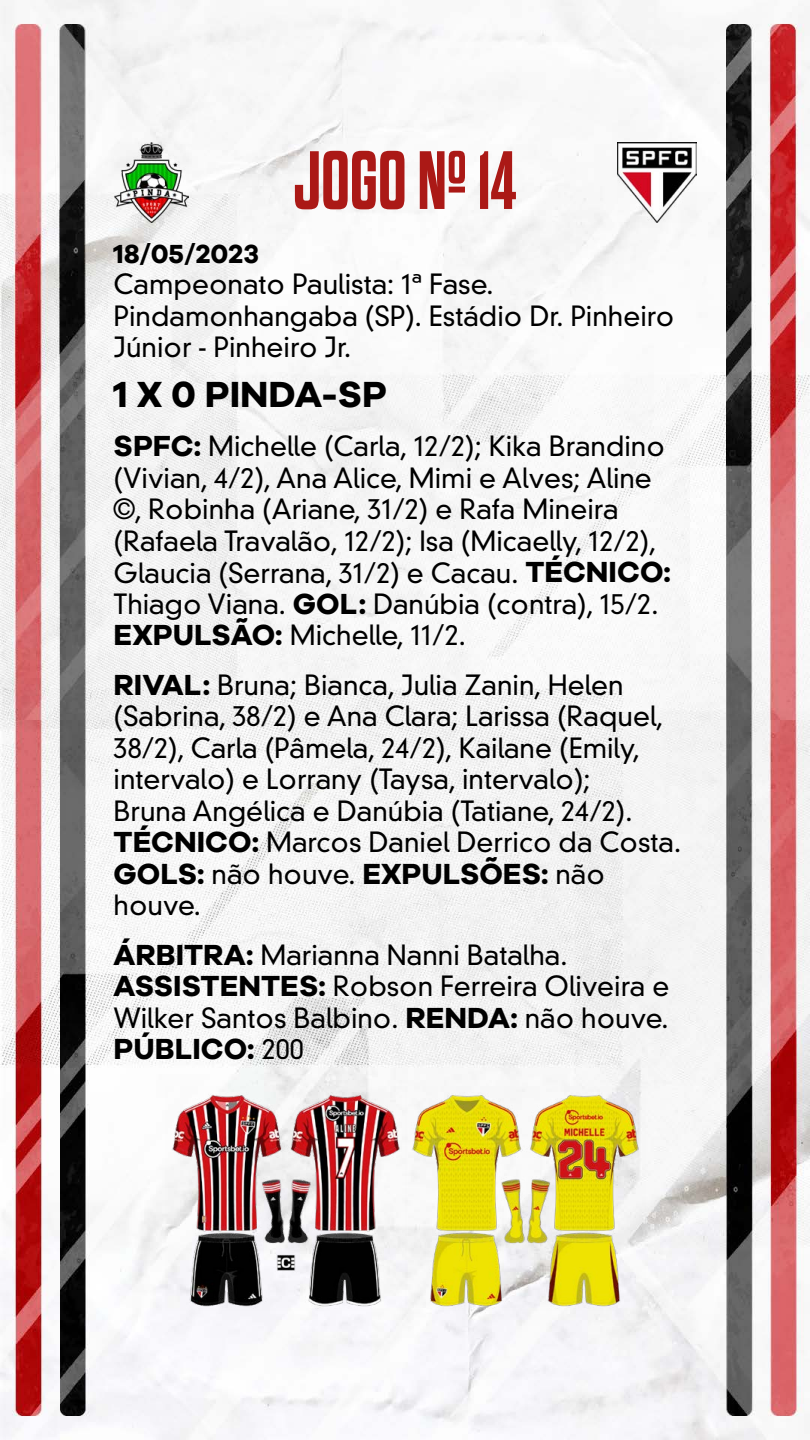
<style>
.page{position:relative;width:810px;height:1440px;background:#fff}
.page>*{position:absolute;margin:0;border:0;box-sizing:border-box;transform-origin:0 0}
.t1{font:700 82.5px "Dharma Gothic E";color:#ab1916;scale:.94 1}
.t2{font:700 37.5px "Galano Grotesque";color:#000}
.t3{font:700 30px "Galano Grotesque";color:#000}
.t4{font:300 27px/31.5px "DIN Neuzeit Grotesk Std";color:#000}
.t5{font:700 27px "Galano Grotesque";color:#000}
.s1{font-family:"Galano Grotesque";font-weight:700;font-size:30px}
.s2{font-family:"DIN Neuzeit Grotesk Std";font-weight:300;font-size:27px}
</style>
<div class="page">
<img style="left:0;top:0;width:810px;height:1440px">
<img style="left:166px;top:1087px;width:480px;height:223px">
<img style="left:114px;top:143px;width:75px;height:79px">
<img style="left:617px;top:143px;width:79px;height:79px">
<h1 class="t1" style="left:294px;top:139px;width:238px">JOGO Nº 14</h1>
<p class="t5" style="left:114px;top:237px;width:147px">18/05/2023</p>
<p class="t4" style="left:114px;top:269px;width:562px">Campeonato Paulista: 1ª Fase.<br>Pindamonhangaba (SP). Estádio Dr. Pinheiro<br>Júnior - Pinheiro Jr.</p>
<h2 class="t2" style="left:114px;top:371px;width:275px">1 X 0 PINDA-SP</h2>
<p class="t4" style="left:114px;top:431px;width:559px"><span class="s1">SPFC:</span> Michelle (Carla, 12/2); Kika Brandino (Vivian, 4/2), Ana Alice, Mimi e Alves; Aline ©, Robinha (Ariane, 31/2) e Rafa Mineira (Rafaela Travalão, 12/2); Isa (Micaelly, 12/2), Glaucia (Serrana, 31/2) e Cacau. <span class="s1">TÉCNICO:<br></span>Thiago Viana. <span class="s1">GOL:</span> Danúbia (contra), 15/2.<br><span class="s1">EXPULSÃO:</span> Michelle, 11/2.</p>
<p class="t4" style="left:114px;top:670px;width:569px"><span class="s1">RIVAL:</span> Bruna; Bianca, Julia Zanin, Helen (Sabrina, 38/2) e Ana Clara; Larissa (Raquel, 38/2), Carla (Pâmela, 24/2), Kailane (Emily, intervalo) e Lorrany (Taysa, intervalo);<br>Bruna Angélica e Danúbia (Tatiane, 24/2).<br><span class="s1">TÉCNICO:</span> Marcos Daniel Derrico da Costa.</p>
<p class="t3" style="left:114px;top:855px;width:493px">GOLS: <span class="s2">não houve.</span> EXPULSÕES: <span class="s2">não</span></p>
<p class="t4" style="left:114px;top:881px;width:455px;line-height:49.5px">houve.<br><span class="s1">ÁRBITRA:</span> Marianna Nanni Batalha.</p>
<p class="t4" style="left:114px;top:971px;width:557px"><span class="s1">ASSISTENTES:</span> Robson Ferreira Oliveira e<br>Wilker Santos Balbino. <span class="s1">RENDA:</span> não houve.</p>
<p class="t3" style="left:114px;top:1031px;width:192px">PÚBLICO: <span class="s2">200</span></p>
</div>
